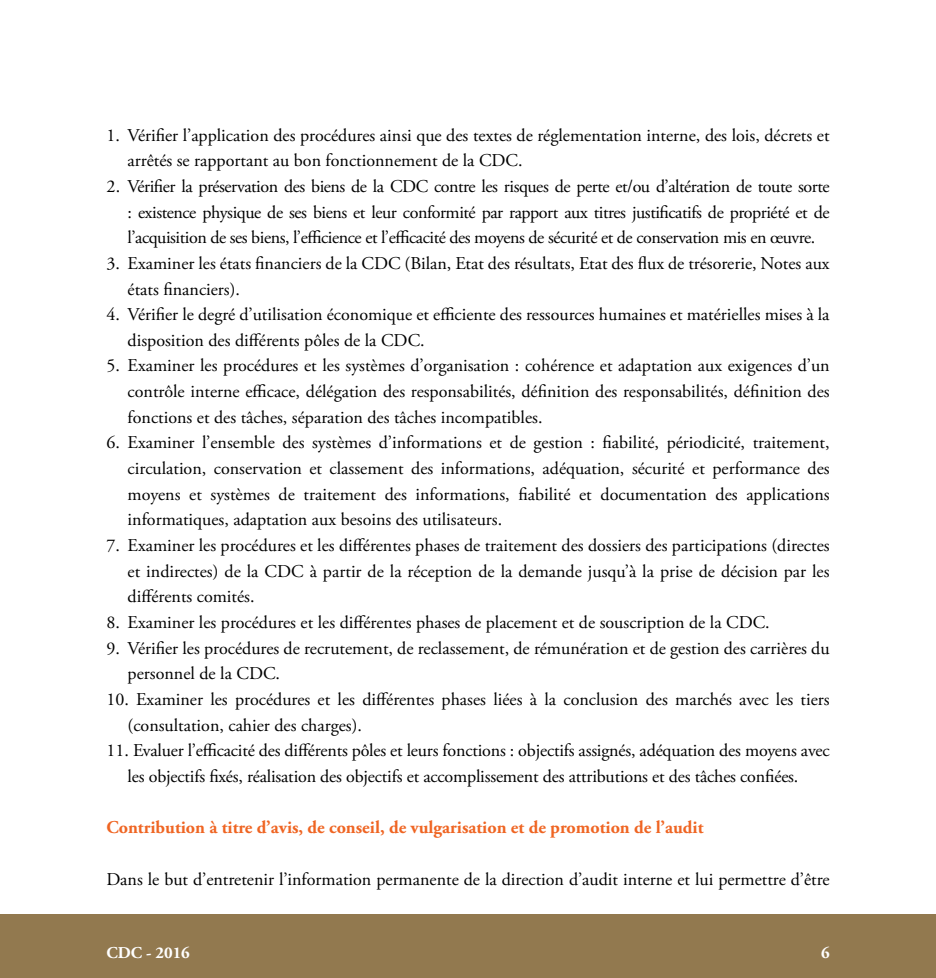
<style>
.page{position:relative;width:936px;height:978px;background:#fff}
.page>*{position:absolute;margin:0;border:0;box-sizing:border-box;transform-origin:0 0}
.t1{font:18px/25.7px "Adobe Garamond Pro";color:#000}
.t2{font:700 18px "Adobe Garamond Pro";color:#ef6523}
.t3{font:700 16.5px "Adobe Garamond Pro";color:#fff}
</style>
<div class="page">
<div style="left:0;top:914px;width:935px;height:64px;background:#92794f"></div>
<p class="t1" style="left:128px;top:123px;width:703px;text-indent:-21px">1. Vérifier l’application des procédures ainsi que des textes de réglementation interne, des lois, décrets et arrêtés se rapportant au bon fonctionnement de la CDC.</p>
<p class="t1" style="left:128px;top:174px;width:703px;text-align:justify;text-indent:-21px">2. Vérifier la préservation des biens de la CDC contre les risques de perte et/ou d’altération de toute sorte : existence physique de ses biens et leur conformité par rapport aux titres justificatifs de propriété et de l’acquisition de ses biens, l’efficience et l’efficacité des moyens de sécurité et de conservation mis en œuvre.</p>
<p class="t1" style="left:128px;top:251px;width:703px;text-indent:-21px">3. Examiner les états financiers de la CDC (Bilan, Etat des résultats, Etat des flux de trésorerie, Notes aux états financiers).</p>
<p class="t1" style="left:128px;top:302px;width:703px;text-indent:-21px">4. Vérifier le degré d’utilisation économique et efficiente des ressources humaines et matérielles mises à la disposition des différents pôles de la CDC.</p>
<p class="t1" style="left:128px;top:354px;width:703px;text-align:justify;text-indent:-21px">5. Examiner les procédures et les systèmes d’organisation : cohérence et adaptation aux exigences d’un contrôle interne efficace, délégation des responsabilités, définition des responsabilités, définition des fonctions et des tâches, séparation des tâches incompatibles.</p>
<p class="t1" style="left:128px;top:431px;width:703px;text-align:justify;text-indent:-21px">6. Examiner l’ensemble des systèmes d’informations et de gestion : fiabilité, périodicité, traitement, circulation, conservation et classement des informations, adéquation, sécurité et performance des moyens et systèmes de traitement des informations, fiabilité et documentation des applications informatiques, adaptation aux besoins des utilisateurs.</p>
<p class="t1" style="left:128px;top:533px;width:703px;text-align:justify;text-indent:-21px">7. Examiner les procédures et les différentes phases de traitement des dossiers des participations (directes et indirectes) de la CDC à partir de la réception de la demande jusqu’à la prise de décision par les différents comités.</p>
<p class="t1" style="left:106px;top:610px;width:665px">8. Examiner les procédures et les différentes phases de placement et de souscription de la CDC.</p>
<p class="t1" style="left:128px;top:636px;width:703px;text-indent:-21px">9. Vérifier les procédures de recrutement, de reclassement, de rémunération et de gestion des carrières du personnel de la CDC.</p>
<p class="t1" style="left:128px;top:687px;width:703px;text-indent:-21px">10. Examiner les procédures et les différentes phases liées à la conclusion des marchés avec les tiers (consultation, cahier des charges).</p>
<p class="t1" style="left:106px;top:738px;width:724px;text-align:center">11. Evaluer l’efficacité des différents pôles et leurs fonctions : objectifs assignés, adéquation des moyens avec les objectifs fixés, réalisation des objectifs et accomplissement des attributions et des tâches confiées.</p>
<p class="t2" style="left:106px;top:817px;width:599px">Contribution à titre d’avis, de conseil, de vulgarisation et de promotion de l’audit</p>
<p class="t1" style="left:106px;top:867px;width:724px">Dans le but d’entretenir l’information permanente de la direction d’audit interne et lui permettre d’être</p>
<p class="t3" style="left:106px;top:943px;width:85px">CDC - 2016</p>
<p class="t3" style="left:821px;top:943px;width:10px">6</p>
</div>
